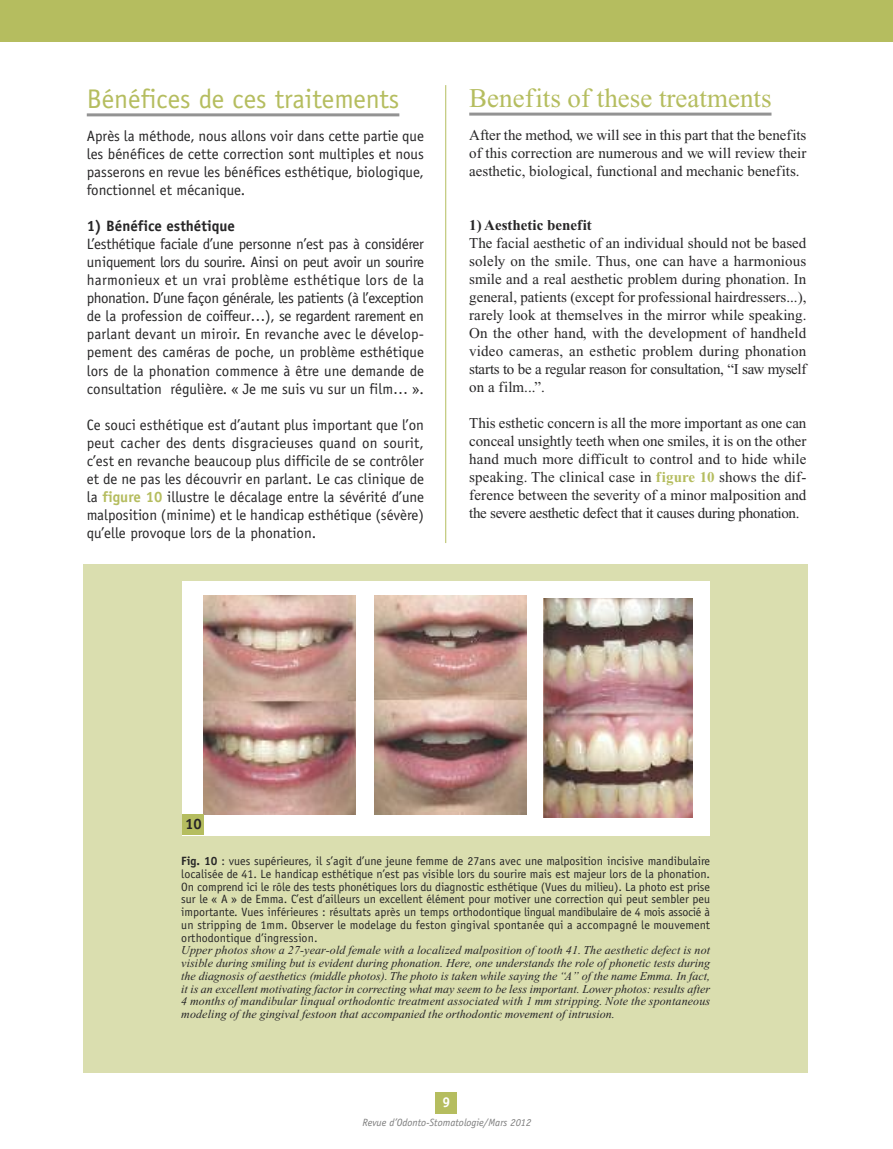
<style>
.page{position:relative;width:893px;height:1149px;background:#fff}
.page>*{position:absolute;margin:0;border:0;box-sizing:border-box;transform-origin:0 0}
.t1{font:27px "Times New Roman";color:#b5bd5f}
.t2{font:27px "Officina Sans";color:#b5bd5f}
.t3{font:15px/18px "Officina Sans";color:#272627;text-align:justify}
.t4{font:15px/18px "Times New Roman";letter-spacing:-.02em;color:#272627;text-align:justify}
.t5{font:700 15px "Officina Sans";color:#272627}
.t6{font:700 15px "Times New Roman";color:#272627}
.t7{font:700 14.25px "Officina Sans";color:#fff}
.t8{font:12px/12.8px "Officina Sans";letter-spacing:.01em;color:#272627;text-align:justify}
.t9{font:italic 12px/12.8px "Times New Roman";color:#272627;text-align:justify}
.t10{font:italic 10.5px "Officina Sans";color:#7d7d7d}
.s1{font-weight:700;color:#b5bd5f}
.s2{font-weight:700}
</style>
<div class="page">
<hr style="left:469px;top:113px;width:302px;height:3px;background:#939393">
<hr style="left:87px;top:113px;width:312px;height:3px;background:#939393">
<div style="left:83px;top:563px;width:725px;height:508px;background:#dadeaf"></div>
<div style="left:183px;top:580px;width:527px;height:255px;background:#fff"></div>
<div style="left:436px;top:1091px;width:21px;height:22px;background:#b5bd5f"></div>
<div style="left:0;top:0;width:893px;height:42px;background:#b5bd5f"></div>
<img style="left:204px;top:595px;width:151px;height:219px">
<div style="left:183px;top:814px;width:21px;height:21px;background:#b5bd5f"></div>
<hr style="left:445px;top:85px;width:1px;height:458px;background:#b5bd5f">
<img style="left:374px;top:595px;width:152px;height:219px">
<img style="left:543px;top:598px;width:149px;height:218px">
<h1 class="t2" style="left:87px;top:88px;width:314px">Bénéfices de ces traitements</h1>
<p class="t3" style="left:87px;top:128px;width:339px">Après la méthode, nous allons voir dans cette partie que les bénéfices de cette correction sont multiples et nous passerons en revue les bénéfices esthétique, biologique, fonctionnel et mécanique.</p>
<p class="t5" style="left:87px;top:220px;width:150px">1) Bénéfice esthétique</p>
<p class="t3" style="left:87px;top:236px;width:339px">L’esthétique faciale d’une personne n’est pas à considérer uniquement lors du sourire. Ainsi on peut avoir un sourire harmonieux et un vrai problème esthétique lors de la phonation. D’une façon générale, les patients (à l’exception de la profession de coiffeur…), se regardent rarement en parlant devant un miroir. En revanche avec le dévelop&shy;pement des caméras de poche, un problème esthétique lors de la phonation commence à être une demande de consultation régulière. « Je me suis vu sur un film… ».</p>
<p class="t3" style="left:87px;top:416px;width:339px">Ce souci esthétique est d’autant plus important que l’on peut cacher des dents disgracieuses quand on sourit, c’est en revanche beaucoup plus difficile de se contrôler et de ne pas les découvrir en parlant. Le cas clinique de la <span class="s1">figure 10</span> illustre le décalage entre la sévérité d’une malposition (minime) et le handicap esthétique (sévère) qu’elle provoque lors de la phonation.</p>
<h1 class="t1" style="left:469px;top:88px;width:304px">Benefits of these treatments</h1>
<p class="t4" style="left:469px;top:127px;width:339px">After the method, we will see in this part that the benefits of this correction are numerous and we will review their aesthetic, biological, functional and mechanic benefits.</p>
<p class="t6" style="left:469px;top:220px;width:124px">1) Aesthetic benefit</p>
<p class="t4" style="left:469px;top:235px;width:339px">The facial aesthetic of an individual should not be based solely on the smile. Thus, one can have a harmonious smile and a real aesthetic problem during phonation. In general, patients (except for professional hairdressers...), rarely look at themselves in the mirror while speaking.<br>On the other hand, with the development of handheld video cameras, an esthetic problem during phonation starts to be a regular reason for consultation, “I saw myself on a film...”.</p>
<p class="t4" style="left:469px;top:415px;width:339px">This esthetic concern is all the more important as one can conceal unsightly teeth when one smiles, it is on the other hand much more difficult to control and to hide while speaking. The clinical case in <span class="s1">figure 10</span> shows the dif&shy;ference between the severity of a minor malposition and the severe aesthetic defect that it causes during phonation.</p>
<p class="t5" style="left:185px;top:817px;width:18px">10</p>
<p class="t8" style="left:181px;top:855px;width:530px"><span class="s2">Fig. 10</span> : vues supérieures, il s’agit d’une jeune femme de 27ans avec une malposition incisive mandibulaire localisée de 41. Le handicap esthétique n’est pas visible lors du sourire mais est majeur lors de la phonation.<br>On comprend ici le rôle des tests phonétiques lors du diagnostic esthétique (Vues du milieu). La photo est prise sur le « A » de Emma. C’est d’ailleurs un excellent élément pour motiver une correction qui peut sembler peu importante. Vues inférieures : résultats après un temps orthodontique lingual mandibulaire de 4 mois associé à un stripping de 1mm. Observer le modelage du feston gingival spontanée qui a accompagné le mouvement orthodontique d’ingression.</p>
<p class="t9" style="left:181px;top:944px;width:530px">Upper photos show a 27-year-old female with a localized malposition of tooth 41. The aesthetic defect is not visible during smiling but is evident during phonation. Here, one understands the role of phonetic tests during the diagnosis of aesthetics (middle photos). The photo is taken while saying the “A” of the name Emma. In fact, it is an excellent motivating factor in correcting what may seem to be less important. Lower photos: results after 4 months of mandibular linqual orthodontic treatment associated with 1 mm stripping. Note the spontaneous modeling of the gingival festoon that accompanied the orthodontic movement of intrusion.</p>
<p class="t7" style="left:442px;top:1096px;width:9px">9</p>
<p class="t10" style="left:362px;top:1117px;width:171px">Revue d’Odonto-Stomatologie/Mars 2012</p>
</div>
